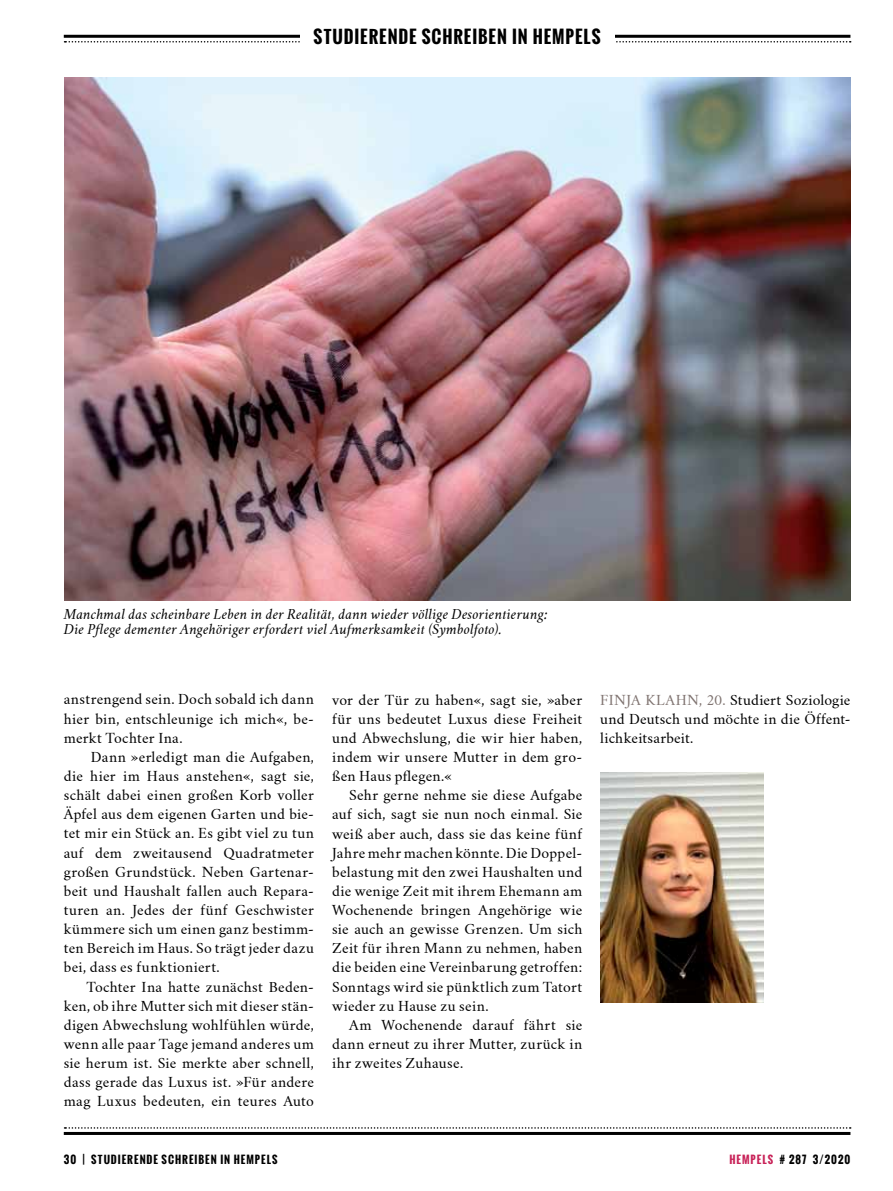
<style>
.page{position:relative;width:893px;height:1191px;background:#fff}
.page>*{position:absolute;margin:0;border:0;box-sizing:border-box;transform-origin:0 0}
.t1{font:700 17.25px "Oswald";letter-spacing:.06em;color:#000}
.t2{font:13.5px/19.2px "Crimson Text";letter-spacing:.02em;color:#000;text-align:justify}
.t3{font:italic 13.5px/15.8px "Crimson Text";letter-spacing:.015em;color:#000}
.t4{font:13.5px "Crimson Text";color:#7f7370}
.t5{font:700 10.5px "Oswald";letter-spacing:.1em;color:#000}
.s1{color:#7f7370}
.s2{color:#c82258}
</style>
<div class="page">
<hr style="left:64px;top:1132px;width:786px;height:3px;background:#000">
<svg style="left:65px;top:1127px;width:786px;height:1px"></svg>
<hr style="left:64px;top:35px;width:786px;height:3px;background:#000">
<svg style="left:65px;top:41px;width:786px;height:2px"></svg>
<div style="left:300px;top:23px;width:314px;height:21px;background:#fff"></div>
<img style="left:65px;top:78px;width:785px;height:523px">
<img style="left:601px;top:773px;width:163px;height:229px">
<p class="t1" style="left:314px;top:23px;width:279px">STUDIERENDE SCHREIBEN IN HEMPELS</p>
<p class="t3" style="left:64px;top:606px;width:485px">Manchmal das scheinbare Leben in der Realität, dann wieder völlige Desorientierung:<br>Die Pflege dementer Angehöriger erfordert viel Aufmerksamkeit (Symbolfoto).</p>
<p class="t2" style="left:64px;top:690px;width:252px">anstrengend sein. Doch sobald ich dann hier bin, entschleunige ich mich«, be&shy;merkt Tochter Ina.</p>
<p class="t2" style="left:64px;top:747px;width:252px;text-indent:27px">Dann »erledigt man die Aufgaben, die hier im Haus anstehen«, sagt sie, schält dabei einen großen Korb voller Äpfel aus dem eigenen Garten und bie&shy;tet mir ein Stück an. Es gibt viel zu tun auf dem zweitausend Quadratmeter großen Grundstück. Neben Gartenar&shy;beit und Haushalt fallen auch Repara&shy;turen an. Jedes der fünf Geschwister kümmere sich um einen ganz bestimm&shy;ten Bereich im Haus. So trägt jeder dazu bei, dass es funktioniert.</p>
<p class="t2" style="left:64px;top:977px;width:252px;text-indent:23px">Tochter Ina hatte zunächst Beden&shy;ken, ob ihre Mutter sich mit dieser stän&shy;digen Abwechslung wohlfühlen würde, wenn alle paar Tage jemand anderes um sie herum ist. Sie merkte aber schnell, dass gerade das Luxus ist. »Für andere mag Luxus bedeuten, ein teures Auto</p>
<p class="t2" style="left:332px;top:690px;width:252px">vor der Tür zu haben«, sagt sie, »aber für uns bedeutet Luxus diese Freiheit und Abwechslung, die wir hier haben, indem wir unsere Mutter in dem gro&shy;ßen Haus pflegen.«</p>
<p class="t2" style="left:332px;top:786px;width:252px;text-indent:17px">Sehr gerne nehme sie diese Aufgabe auf sich, sagt sie nun noch einmal. Sie weiß aber auch, dass sie das keine fünf Jahre mehr machen könnte. Die Doppel&shy;belastung mit den zwei Haushalten und die wenige Zeit mit ihrem Ehemann am Wochenende bringen Angehörige wie sie auch an gewisse Grenzen. Um sich Zeit für ihren Mann zu nehmen, haben die beiden eine Vereinbarung getroffen:<br>Sonntags wird sie pünktlich zum Tatort wieder zu Hause zu sein.</p>
<p class="t2" style="left:332px;top:1015px;width:252px;text-indent:17px">Am Wochenende darauf fährt sie dann erneut zu ihrer Mutter, zurück in ihr zweites Zuhause.</p>
<p class="t5" style="left:64px;top:1151px;width:210px">30 | STUDIERENDE SCHREIBEN IN HEMPELS</p>
<p class="t2" style="left:600px;top:690px;width:252px;text-indent:99px"><span class="s1">, 20.</span> Studiert Soziologie und Deutsch und möchte in die Öffent&shy;lichkeitsarbeit.</p>
<p class="t4" style="left:600px;top:691px;width:18px">Finja</p>
<p class="t4" style="left:645px;top:691px;width:23px">Klahn</p>
<p class="t5" style="left:729px;top:1151px;width:122px"><span class="s2">HEMPELS</span> # 287 3/2020</p>
</div>
